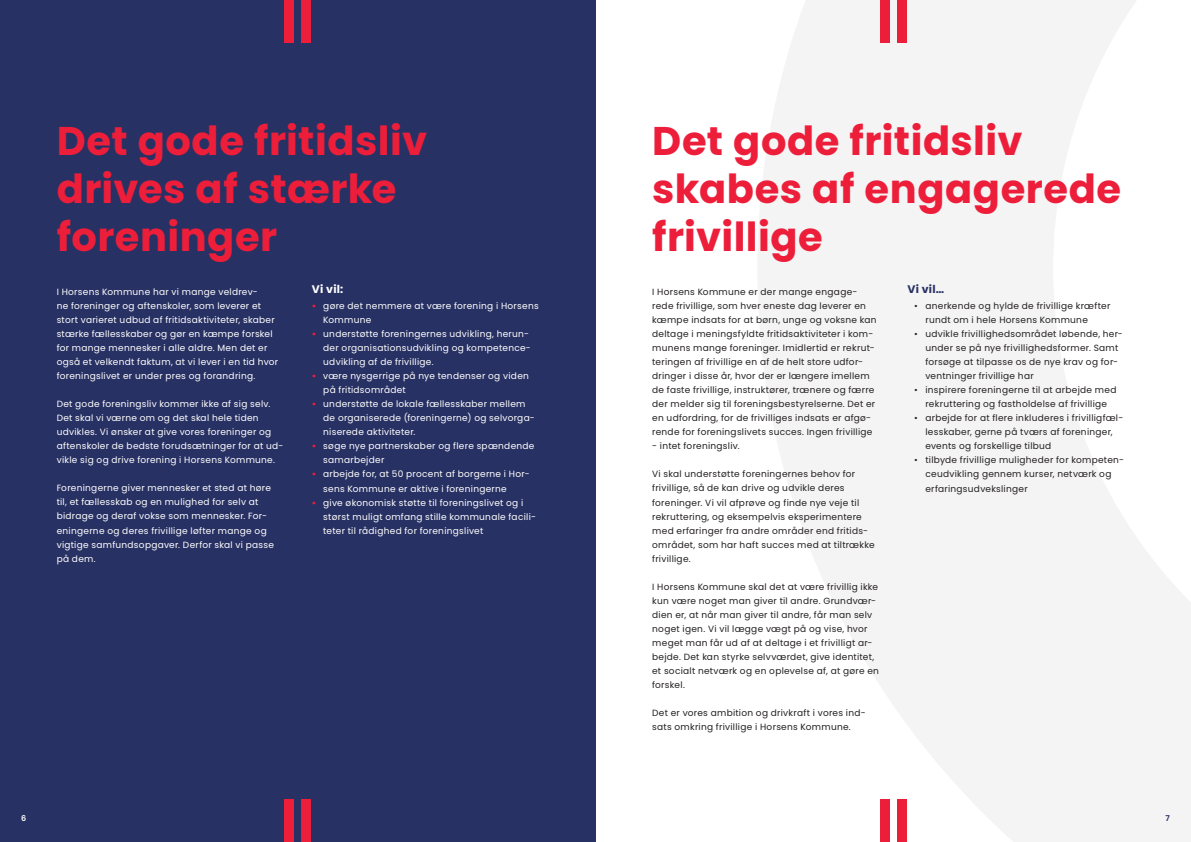
<style>
.page{position:relative;width:1191px;height:842px;background:#fff}
.page>*{position:absolute;margin:0;border:0;box-sizing:border-box;transform-origin:0 0}
.t1{font:700 40px/48px "Poppins";letter-spacing:.01em;color:#ed1e3a}
.t2{font:700 11px "Poppins";color:#283163}
.t3{font:700 11px "Poppins";color:#fff}
.t4{font:9px/14px "Poppins";letter-spacing:.03em;color:#231f20}
.t5{font:9px/14px "Poppins";letter-spacing:.03em;color:#fff}
.t6{font:600 8px "Poppins";color:#283163}
.t7{font:600 8px "Poppins";color:#fff}
.s1{font-weight:700;color:#ed1e3a}
</style>
<div class="page">
<svg style="left:758px;top:0;width:433px;height:842px;fill:#f4f4f4"></svg>
<div style="left:879px;top:0;width:10px;height:43px;background:#ed1e3a"></div>
<div style="left:896px;top:0;width:10px;height:43px;background:#ed1e3a"></div>
<div style="left:879px;top:799px;width:10px;height:43px;background:#ed1e3a"></div>
<div style="left:896px;top:799px;width:10px;height:43px;background:#ed1e3a"></div>
<div style="left:0;top:0;width:595px;height:842px;background:#283163"></div>
<div style="left:284px;top:0;width:10px;height:43px;background:#ed1e3a"></div>
<div style="left:301px;top:0;width:10px;height:43px;background:#ed1e3a"></div>
<div style="left:284px;top:799px;width:10px;height:43px;background:#ed1e3a"></div>
<div style="left:301px;top:799px;width:10px;height:43px;background:#ed1e3a"></div>
<h1 class="t1" style="left:57px;top:118px;width:372px">Det gode fritidsliv drives af stærke foreninger</h1>
<p class="t5" style="left:57px;top:285px;width:223px">I Horsens Kommune har vi mange veldrev-<br>ne foreninger og aftenskoler, som leverer et stort varieret udbud af fritidsaktiviteter, skaber stærke fællesskaber og gør en kæmpe forskel for mange mennesker i alle aldre. Men det er også et velkendt faktum, at vi lever i en tid hvor foreningslivet er under pres og forandring.</p>
<p class="t5" style="left:57px;top:397px;width:228px">Det gode foreningsliv kommer ikke af sig selv.<br>Det skal vi værne om og det skal hele tiden udvikles. Vi ønsker at give vores foreninger og aftenskoler de bedste forudsætninger for at ud&shy;vikle sig og drive forening i Horsens Kommune.</p>
<p class="t5" style="left:57px;top:481px;width:219px">Foreningerne giver mennesker et sted at høre til, et fællesskab og en mulighed for selv at bidrage og deraf vokse som mennesker. For&shy;eningerne og deres frivillige løfter mange og vigtige samfundsopgaver. Derfor skal vi passe på dem.</p>
<p class="t3" style="left:312px;top:283px;width:33px">Vi vil:</p>
<p class="t5" style="left:323px;top:299px;width:217px;text-indent:-11px"><span class="s1">•</span> gøre det nemmere at være forening i Horsens<br>Kommune</p>
<p class="t5" style="left:323px;top:327px;width:209px;text-indent:-11px"><span class="s1">•</span> understøtte foreningernes udvikling, herun&shy;der organisationsudvikling og kompetence&shy;udvikling af de frivillige.</p>
<p class="t5" style="left:323px;top:369px;width:207px;text-indent:-11px"><span class="s1">•</span> være nysgerrige på nye tendenser og viden på fritidsområdet</p>
<p class="t5" style="left:323px;top:397px;width:213px;text-indent:-11px"><span class="s1">•</span> understøtte de lokale fællesskaber mellem de organiserede (foreningerne) og selvorga&shy;niserede aktiviteter.</p>
<p class="t5" style="left:323px;top:439px;width:213px;text-indent:-11px"><span class="s1">•</span> søge nye partnerskaber og flere spændende samarbejder</p>
<p class="t5" style="left:323px;top:467px;width:208px;text-indent:-11px"><span class="s1">•</span> arbejde for, at 50 procent af borgerne i Hor&shy;sens Kommune er aktive i foreningerne</p>
<p class="t5" style="left:323px;top:495px;width:214px;text-indent:-11px"><span class="s1">•</span> give økonomisk støtte til foreningslivet og i størst muligt omfang stille kommunale facili&shy;teter til rådighed for foreningslivet</p>
<p class="t7" style="left:21px;top:813px;width:7px">6</p>
<h1 class="t1" style="left:652px;top:118px;width:470px">Det gode fritidsliv skabes af engagerede frivillige</h1>
<p class="t4" style="left:652px;top:285px;width:226px">I Horsens Kommune er der mange engage&shy;rede frivillige, som hver eneste dag leverer en kæmpe indsats for at børn, unge og voksne kan deltage i meningsfyldte fritidsaktiviteter i kom&shy;munens mange foreninger. Imidlertid er rekrut&shy;teringen af frivillige en af de helt store udfor&shy;dringer i disse år, hvor der er længere imellem de faste frivillige, instruktører, trænere og færre der melder sig til foreningsbestyrelserne. Det er en udfordring, for de frivilliges indsats er afgø&shy;rende for foreningslivets succes. Ingen frivillige</p>
<p class="t4" style="left:652px;top:439px;width:89px">- intet foreningsliv.</p>
<p class="t4" style="left:652px;top:467px;width:224px">Vi skal understøtte foreningernes behov for frivillige, så de kan drive og udvikle deres foreninger. Vi vil afprøve og finde nye veje til rekruttering, og eksempelvis eksperimentere med erfaringer fra andre områder end fritids&shy;området, som har haft succes med at tiltrække frivillige.</p>
<p class="t4" style="left:652px;top:579px;width:228px">I Horsens Kommune skal det at være frivillig ikke kun være noget man giver til andre. Grundvær&shy;dien er, at når man giver til andre, får man selv noget igen. Vi vil lægge vægt på og vise, hvor meget man får ud af at deltage i et frivilligt ar&shy;bejde. Det kan styrke selvværdet, give identitet, et socialt netværk og en oplevelse af, at gøre en forskel.</p>
<p class="t4" style="left:652px;top:705px;width:215px">Det er vores ambition og drivkraft i vores ind&shy;sats omkring frivillige i Horsens Kommune.</p>
<p class="t2" style="left:907px;top:283px;width:38px">Vi vil…</p>
<p class="t4" style="left:925px;top:299px;width:186px;text-indent:-11px">• anerkende og hylde de frivillige kræfter rundt om i hele Horsens Kommune</p>
<p class="t4" style="left:925px;top:327px;width:199px;text-indent:-11px">• udvikle frivillighedsområdet løbende, her&shy;under se på nye frivillighedsformer. Samt forsøge at tilpasse os de nye krav og for&shy;ventninger frivillige har</p>
<p class="t4" style="left:914px;top:383px;width:204px;text-align:center">• inspirere foreningerne til at arbejde med rekruttering og fastholdelse af frivillige</p>
<p class="t4" style="left:925px;top:411px;width:199px;text-indent:-11px">• arbejde for at flere inkluderes i frivilligfæl&shy;lesskaber, gerne på tværs af foreninger, events og forskellige tilbud</p>
<p class="t4" style="left:925px;top:453px;width:200px;text-indent:-11px">• tilbyde frivillige muligheder for kompeten&shy;ceudvikling gennem kurser, netværk og erfaringsudvekslinger</p>
<p class="t6" style="left:1165px;top:813px;width:6px">7</p>
</div>
